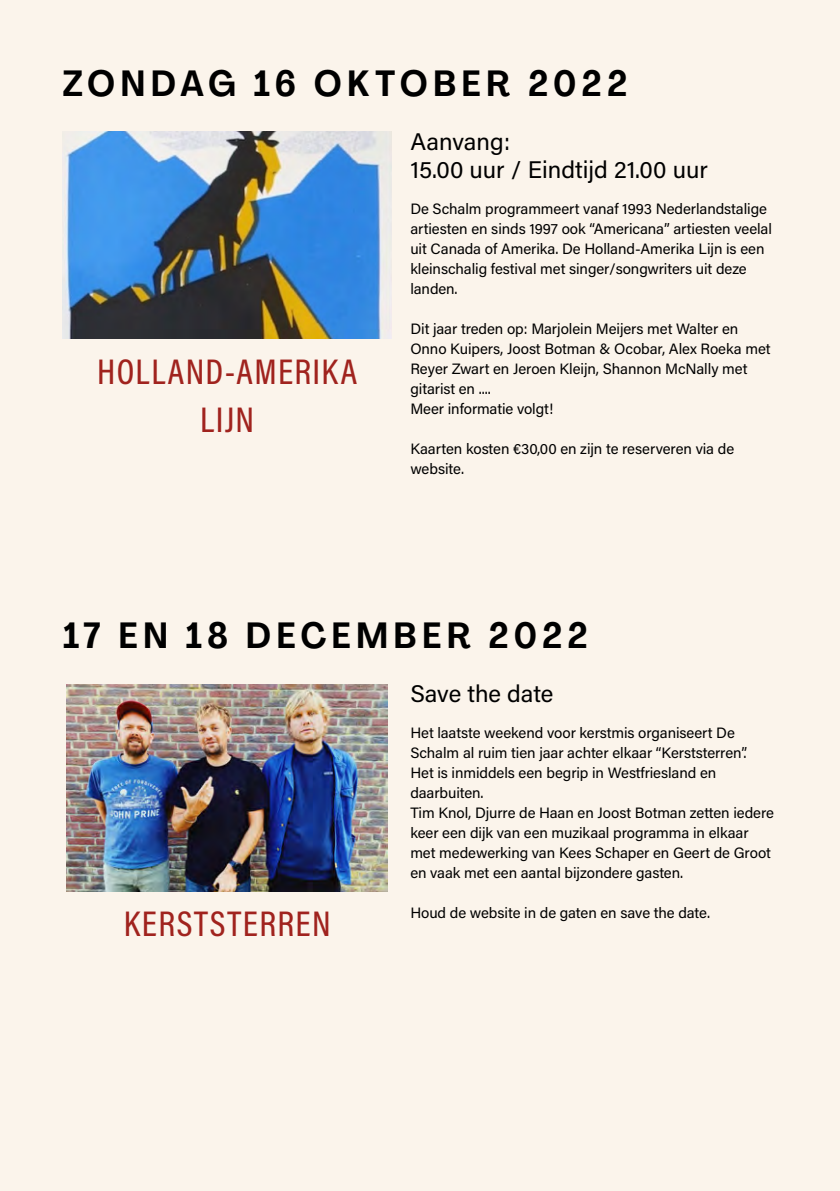
<style>
.page{position:relative;width:840px;height:1191px;background:#fff}
.page>*{position:absolute;margin:0;border:0;box-sizing:border-box;transform-origin:0 0}
.t1{font:700 36px "Agrandir Text";letter-spacing:.12em;color:#000}
.t2{font:36px/48px "Acumin Variable Concept";letter-spacing:.04em;color:#a0231e;text-align:center}
.t3{font:24px/28.8px "Acumin Pro";color:#000}
.t4{font:15px/20px "Acumin Pro";letter-spacing:-.005em;color:#000}
</style>
<div class="page">
<div style="left:0;top:0;width:839px;height:1191px;background:#fbf4eb"></div>
<img style="left:62px;top:132px;width:329px;height:207px">
<img style="left:67px;top:684px;width:320px;height:207px">
<h1 class="t1" style="left:62px;top:61px;width:566px">ZONDAG 16 OKTOBER 2022</h1>
<h1 class="t2" style="left:97px;top:346px;width:261px">HOLLAND-AMERIKA<br>LIJN</h1>
<h2 class="t3" style="left:410px;top:126px;width:299px">Aanvang:<br>15.00 uur / Eindtijd 21.00 uur</h2>
<p class="t4" style="left:410px;top:198px;width:363px">De Schalm programmeert vanaf 1993 Nederlandstalige artiesten en sinds 1997 ook “Americana” artiesten veelal uit Canada of Amerika. De Holland-Amerika Lijn is een kleinschalig festival met singer/songwriters uit deze landen.</p>
<p class="t4" style="left:410px;top:318px;width:361px">Dit jaar treden op: Marjolein Meijers met Walter en Onno Kuipers, Joost Botman &amp; Ocobar, Alex Roeka met Reyer Zwart en Jeroen Kleijn, Shannon McNally met gitarist en ....<br>Meer informatie volgt!</p>
<p class="t4" style="left:410px;top:438px;width:325px">Kaarten kosten €30,00 en zijn te reserveren via de website.</p>
<h1 class="t1" style="left:62px;top:613px;width:527px">17 EN 18 DECEMBER 2022</h1>
<h1 class="t2" style="left:124px;top:898px;width:208px">KERSTSTERREN</h1>
<h2 class="t3" style="left:410px;top:678px;width:144px">Save the date</h2>
<p class="t4" style="left:410px;top:722px;width:365px">Het laatste weekend voor kerstmis organiseert De Schalm al ruim tien jaar achter elkaar “Kerststerren”.<br>Het is inmiddels een begrip in Westfriesland en daarbuiten.<br>Tim Knol, Djurre de Haan en Joost Botman zetten iedere keer een dijk van een muzikaal programma in elkaar met medewerking van Kees Schaper en Geert de Groot en vaak met een aantal bijzondere gasten.</p>
<p class="t4" style="left:410px;top:902px;width:301px">Houd de website in de gaten en save the date.</p>
</div>
